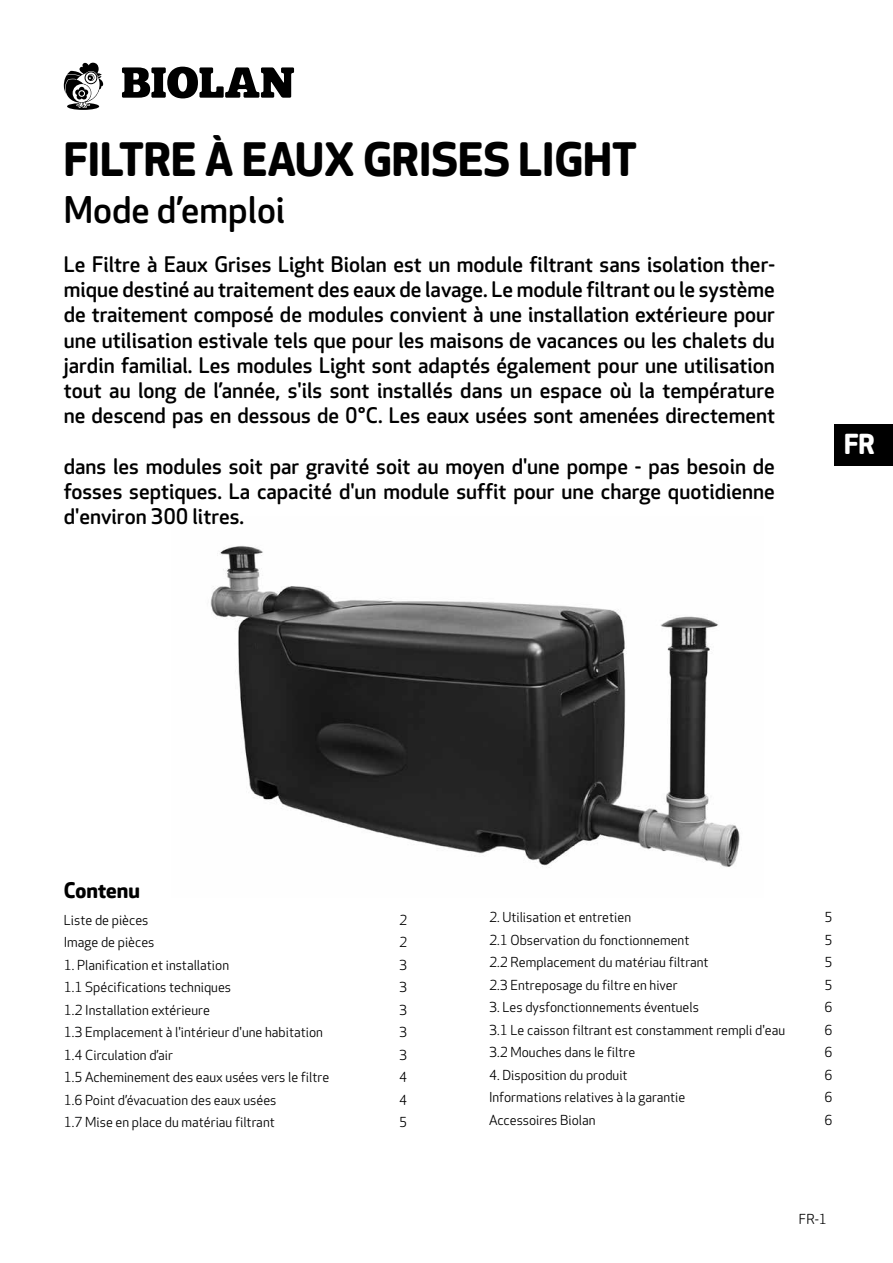
<style>
.page{position:relative;width:893px;height:1263px;background:#fff}
.page>*{position:absolute;margin:0;border:0;box-sizing:border-box;transform-origin:0 0}
.t1{font:700 45px "Apex Rounded";color:#000}
.t2{font:500 36px "Apex Rounded";color:#000}
.t3{font:700 27px "Apex Rounded";color:#fff}
.t4{font:500 21px/25.2px "Apex Rounded";color:#000;text-align:justify}
.t5{font:700 21px "Apex Rounded";color:#000}
.t6{font:13.5px "Apex Rounded";color:#000}
</style>
<div class="page">
<div style="left:834px;top:424px;width:59px;height:41px;background:#000"></div>
<svg style="left:122px;top:67px;width:172px;height:31px"></svg>
<svg style="left:64px;top:63px;width:40px;height:47px"></svg>
<img style="left:210px;top:546px;width:530px;height:322px">
<h1 class="t1" style="left:64px;top:133px;width:575px">FILTRE À EAUX GRISES LIGHT</h1>
<h2 class="t2" style="left:64px;top:189px;width:223px">Mode d’emploi</h2>
<p class="t4" style="left:64px;top:252px;width:713px">Le Filtre à Eaux Grises Light Biolan est un module filtrant sans isolation ther&shy;mique destiné au traitement des eaux de lavage. Le module filtrant ou le système de traitement composé de modules convient à une installation extérieure pour une utilisation estivale tels que pour les maisons de vacances ou les chalets du jardin familial. Les modules Light sont adaptés également pour une utilisation tout au long de l’année, s'ils sont installés dans un espace où la température ne descend pas en dessous de 0°C. Les eaux usées sont amenées directement</p>
<p class="t4" style="left:64px;top:454px;width:713px">dans les modules soit par gravité soit au moyen d'une pompe - pas besoin de fosses septiques. La capacité d'un module suffit pour une charge quotidienne d'environ 300 litres.</p>
<p class="t3" style="left:844px;top:428px;width:32px">FR</p>
<p class="t5" style="left:64px;top:878px;width:78px">Contenu</p>
<p class="t6" style="left:64px;top:912px;width:86px">Liste de pièces</p>
<p class="t6" style="left:399px;top:912px;width:10px">2</p>
<p class="t6" style="left:64px;top:935px;width:92px">Image de pièces</p>
<p class="t6" style="left:399px;top:935px;width:10px">2</p>
<p class="t6" style="left:64px;top:957px;width:167px">1. Planification et installation</p>
<p class="t6" style="left:399px;top:957px;width:10px">3</p>
<p class="t6" style="left:64px;top:980px;width:169px">1.1 Spécifications techniques</p>
<p class="t6" style="left:399px;top:980px;width:10px">3</p>
<p class="t6" style="left:64px;top:1002px;width:148px">1.2 Installation extérieure</p>
<p class="t6" style="left:399px;top:1002px;width:10px">3</p>
<p class="t6" style="left:64px;top:1025px;width:261px">1.3 Emplacement à l'intérieur d'une habitation</p>
<p class="t6" style="left:399px;top:1025px;width:10px">3</p>
<p class="t6" style="left:64px;top:1047px;width:111px">1.4 Circulation d’air</p>
<p class="t6" style="left:399px;top:1047px;width:10px">3</p>
<p class="t6" style="left:64px;top:1070px;width:267px">1.5 Acheminement des eaux usées vers le filtre</p>
<p class="t6" style="left:399px;top:1070px;width:10px">4</p>
<p class="t6" style="left:64px;top:1092px;width:214px">1.6 Point d’évacuation des eaux usées</p>
<p class="t6" style="left:399px;top:1092px;width:10px">4</p>
<p class="t6" style="left:64px;top:1115px;width:213px">1.7 Mise en place du matériau filtrant</p>
<p class="t6" style="left:399px;top:1115px;width:10px">5</p>
<p class="t6" style="left:489px;top:910px;width:144px">2. Utilisation et entretien</p>
<p class="t6" style="left:824px;top:910px;width:10px">5</p>
<p class="t6" style="left:489px;top:932px;width:202px">2.1 Observation du fonctionnement</p>
<p class="t6" style="left:824px;top:932px;width:10px">5</p>
<p class="t6" style="left:489px;top:955px;width:221px">2.2 Remplacement du matériau filtrant</p>
<p class="t6" style="left:824px;top:955px;width:10px">5</p>
<p class="t6" style="left:489px;top:977px;width:190px">2.3 Entreposage du filtre en hiver</p>
<p class="t6" style="left:824px;top:977px;width:10px">5</p>
<p class="t6" style="left:489px;top:1000px;width:211px">3. Les dysfonctionnements éventuels</p>
<p class="t6" style="left:824px;top:1000px;width:10px">6</p>
<p class="t6" style="left:489px;top:1022px;width:298px">3.1 Le caisson filtrant est constamment rempli d'eau</p>
<p class="t6" style="left:824px;top:1022px;width:10px">6</p>
<p class="t6" style="left:489px;top:1045px;width:148px">3.2 Mouches dans le filtre</p>
<p class="t6" style="left:824px;top:1045px;width:10px">6</p>
<p class="t6" style="left:489px;top:1067px;width:140px">4. Disposition du produit</p>
<p class="t6" style="left:824px;top:1067px;width:10px">6</p>
<p class="t6" style="left:489px;top:1090px;width:198px">Informations relatives à la garantie</p>
<p class="t6" style="left:824px;top:1090px;width:10px">6</p>
<p class="t6" style="left:489px;top:1112px;width:108px">Accessoires Biolan</p>
<p class="t6" style="left:824px;top:1112px;width:10px">6</p>
<p class="t6" style="left:799px;top:1212px;width:30px">FR-1</p>
</div>
